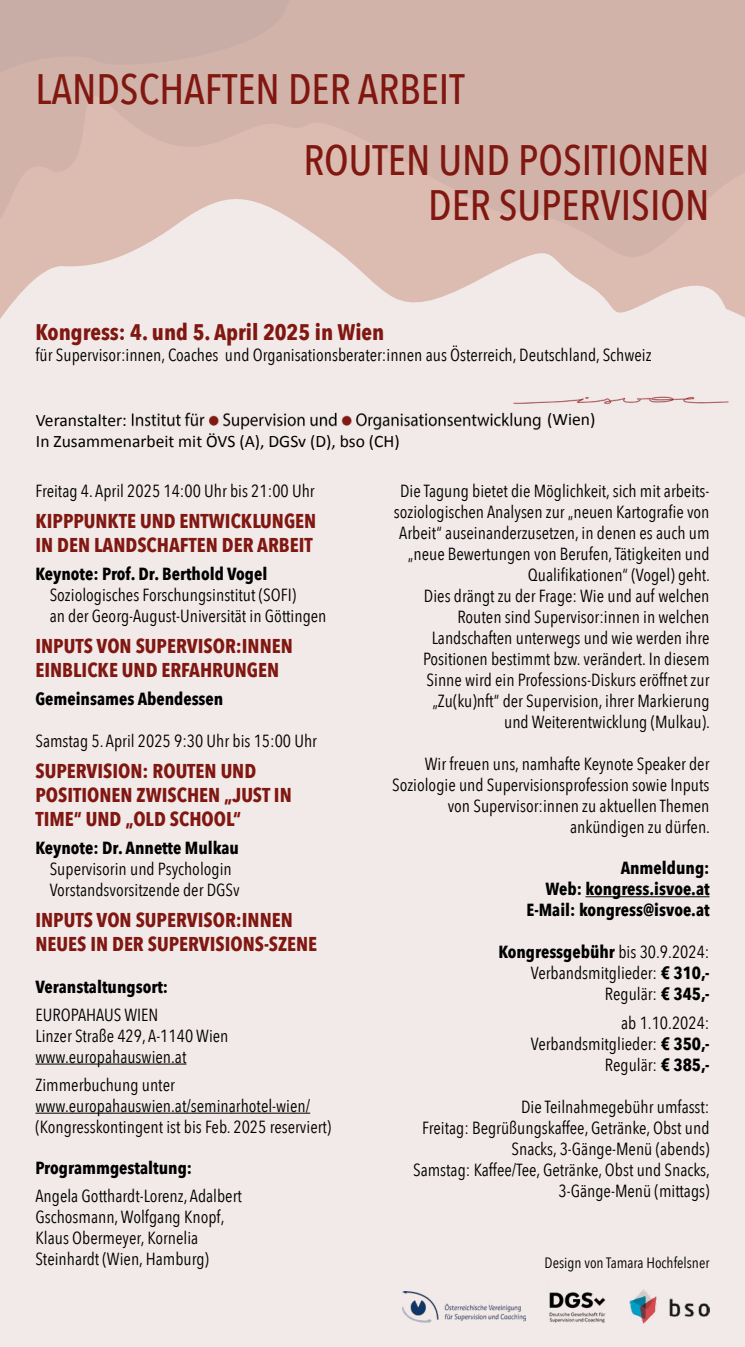
<style>
.page{position:relative;width:745px;height:1347px;background:#fff}
.page>*{position:absolute;margin:0;border:0;box-sizing:border-box;transform-origin:0 0}
.t1{font:500 42.5px/45px "Avenir Next Condensed";color:#801710;text-align:right}
.t2{font:700 22.5px "Avenir Next Condensed";color:#801710}
.t3{font:700 20px/24px "Avenir Next Condensed";color:#801710}
.t4{font:17.5px/21px "Avenir Next Condensed";color:#000;text-align:right}
.t5{font:700 17.5px/21px "Avenir Next Condensed";color:#000;text-align:right}
.t6{font:17.5px "Calibri";color:#000}
.t7{font:15px "Avenir Next Condensed";color:#000}
.s1{font-weight:700}
</style>
<div class="page">
<div style="left:0;top:0;width:744px;height:1346px;background:#f2e9e9"></div>
<svg style="left:0;top:294px;width:744px;height:25px"></svg>
<svg style="left:0;top:157px;width:744px;height:137px;fill:#dcbbb0"></svg>
<svg style="left:0;top:0;width:744px;height:157px;background:#d0b2a9"></svg>
<hr style="left:585px;top:896px;width:124px;height:1px;background:#000">
<hr style="left:35px;top:1063px;width:151px;height:1px;background:#000">
<hr style="left:35px;top:1112px;width:275px;height:1px;background:#000">
<img style="left:131px;top:396px;width:598px;height:34px">
<img style="left:629px;top:1289px;width:80px;height:34px">
<img style="left:549px;top:1292px;width:56px;height:31px">
<img style="left:402px;top:1291px;width:123px;height:31px">
<h1 class="t1" style="left:35px;top:66px;width:430px">LANDSCHAFTEN DER ARBEIT</h1>
<h1 class="t1" style="left:303px;top:137px;width:407px">ROUTEN UND POSITIONEN<br>DER SUPERVISION</h1>
<p class="t2" style="left:35px;top:318px;width:350px">Kongress: 4. und 5. April 2025 in Wien</p>
<p class="t4" style="left:35px;top:343px;width:617px">für Supervisor:innen, Coaches und Organisationsberater:innen aus Österreich, Deutschland, Schweiz</p>
<p class="t6" style="left:36px;top:409px;width:92px">Veranstalter:</p>
<p class="t6" style="left:547px;top:408px;width:50px">(Wien)</p>
<p class="t6" style="left:36px;top:430px;width:365px">In Zusammenarbeit mit ÖVS (A), DGSv (D), bso (CH)</p>
<p class="t4" style="left:35px;top:479px;width:280px">Freitag 4. April 2025 14:00 Uhr bis 21:00 Uhr</p>
<p class="t3" style="left:35px;top:509px;width:282px">KIPPPUNKTE UND ENTWICKLUNGEN<br>IN DEN LANDSCHAFTEN DER ARBEIT</p>
<p class="t5" style="left:35px;top:563px;width:233px">Keynote: Prof. Dr. Berthold Vogel</p>
<p class="t4" style="left:50px;top:583px;width:278px;text-align:left">Soziologisches Forschungsinstitut (SOFI)<br>an der Georg-August-Universität in Göttingen</p>
<p class="t3" style="left:35px;top:634px;width:258px">INPUTS VON SUPERVISOR:INNEN<br>EINBLICKE UND ERFAHRUNGEN</p>
<p class="t5" style="left:35px;top:688px;width:189px">Gemeinsames Abendessen</p>
<p class="t4" style="left:35px;top:729px;width:283px">Samstag 5. April 2025 9:30 Uhr bis 15:00 Uhr</p>
<p class="t3" style="left:35px;top:758px;width:257px">SUPERVISION: ROUTEN UND<br>POSITIONEN ZWISCHEN „JUST IN<br>TIME“ UND „OLD SCHOOL“</p>
<p class="t5" style="left:35px;top:837px;width:205px">Keynote: Dr. Annette Mulkau</p>
<p class="t4" style="left:50px;top:857px;width:191px;text-align:left">Supervisorin und Psychologin<br>Vorstandsvorsitzende der DGSv</p>
<p class="t3" style="left:35px;top:908px;width:283px">INPUTS VON SUPERVISOR:INNEN<br>NEUES IN DER SUPERVISIONS-SZENE</p>
<p class="t5" style="left:35px;top:976px;width:134px">Veranstaltungsort:</p>
<p class="t4" style="left:35px;top:1003px;width:194px;text-align:left">EUROPAHAUS WIEN<br>Linzer Straße 429, A-1140 Wien www.europahauswien.at</p>
<p class="t4" style="left:35px;top:1073px;width:297px;text-align:left">Zimmerbuchung unter www.europahauswien.at/seminarhotel-wien/ (Kongresskontingent ist bis Feb. 2025 reserviert)</p>
<p class="t5" style="left:35px;top:1157px;width:158px">Programmgestaltung:</p>
<p class="t4" style="left:35px;top:1185px;width:208px;text-align:left">Angela Gotthardt-Lorenz, Adalbert<br>Gschosmann, Wolfgang Knopf,<br>Klaus Obermeyer, Kornelia<br>Steinhardt (Wien, Hamburg)</p>
<p class="t4" style="left:393px;top:479px;width:317px">Die Tagung bietet die Möglichkeit, sich mit arbeits&shy;soziologischen Analysen zur „neuen Kartografie von Arbeit“ auseinanderzusetzen, in denen es auch um „neue Bewertungen von Berufen, Tätigkeiten und Qualifikationen“ (Vogel) geht.<br>Dies drängt zu der Frage: Wie und auf welchen Routen sind Supervisor:innen in welchen Landschaften unterwegs und wie werden ihre Positionen bestimmt bzw. verändert. In diesem Sinne wird ein Professions-Diskurs eröffnet zur „Zu(ku)nft“ der Supervision, ihrer Markierung<br>und Weiterentwicklung (Mulkau).</p>
<p class="t4" style="left:392px;top:752px;width:319px">Wir freuen uns, namhafte Keynote Speaker der Soziologie und Supervisionsprofession sowie Inputs von Supervisor:innen zu aktuellen Themen ankündigen zu dürfen.</p>
<p class="t5" style="left:526px;top:857px;width:184px">Anmeldung:<br>Web: kongress.isvoe.at<br>E-Mail: kongress@isvoe.at</p>
<p class="t4" style="left:498px;top:941px;width:212px"><span class="s1">Kongressgebühr</span> bis 30.9.2024:<br>Verbandsmitglieder: <span class="s1">€ 310,-<br></span>Regulär: <span class="s1">€ 345,-</span></p>
<p class="t4" style="left:530px;top:1011px;width:180px">ab 1.10.2024:<br>Verbandsmitglieder: <span class="s1">€ 350,-<br></span>Regulär: <span class="s1">€ 385,-</span></p>
<p class="t4" style="left:413px;top:1095px;width:298px">Die Teilnahmegebühr umfasst:<br>Freitag: Begrüßungskaffee, Getränke, Obst und Snacks, 3-Gänge-Menü (abends)<br>Samstag: Kaffee/Tee, Getränke, Obst und Snacks, 3-Gänge-Menü (mittags)</p>
<p class="t7" style="left:544px;top:1250px;width:166px">Design von Tamara Hochfelsner</p>
</div>
